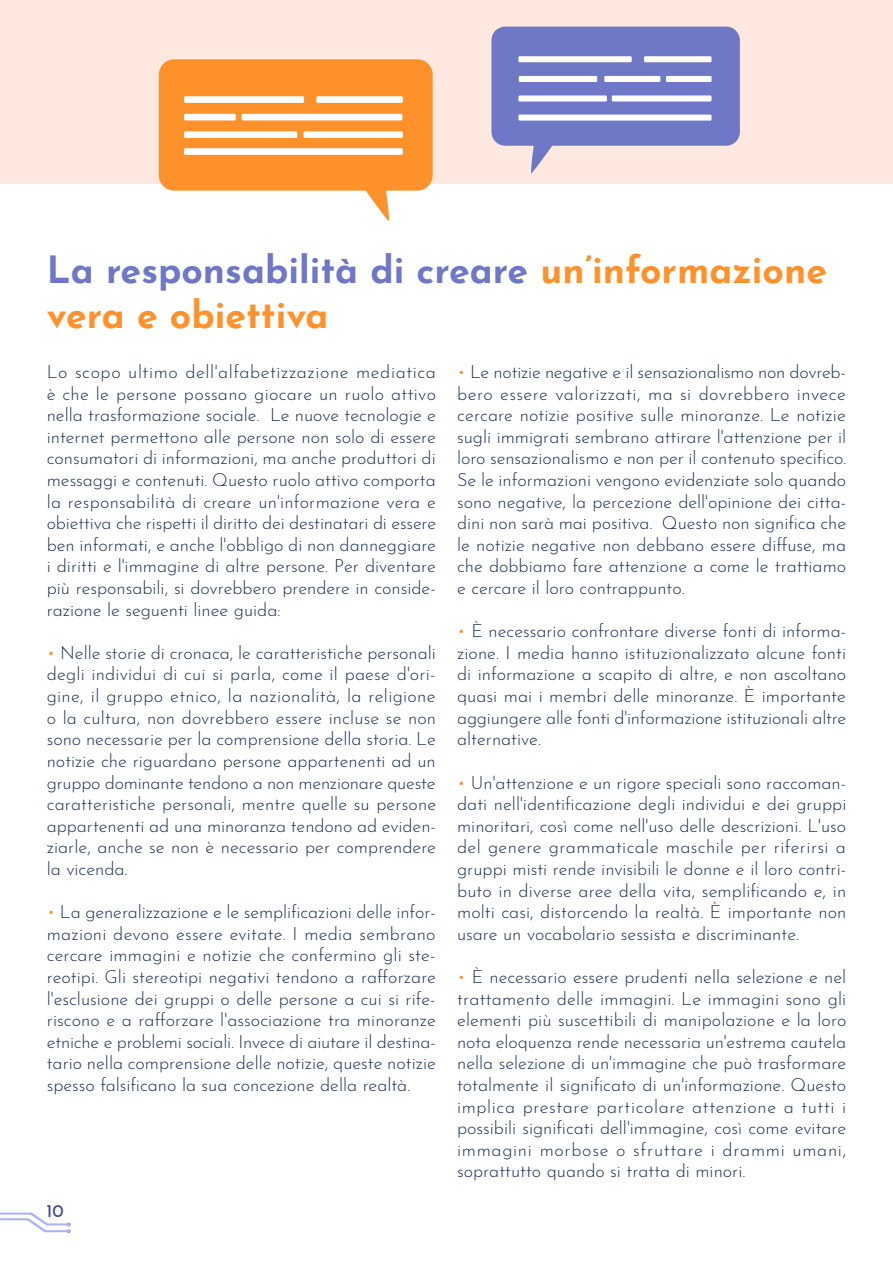
<style>
.page{position:relative;width:893px;height:1263px;background:#fff}
.page>*{position:absolute;margin:0;border:0;box-sizing:border-box;transform-origin:0 0}
.t1{font:700 37.5px/45px "Josefin Sans";color:#ff912b}
.t2{font:300 18px/21.6px "Josefin Sans";color:#1a3052;text-align:justify}
.t3{font:18px "Josefin Sans";color:#40459e}
.s1{color:#6e78c7}
.s2{color:#ff912b}
</style>
<div class="page">
<div style="left:0;top:0;width:893px;height:184px;background:#ffe8e0"></div>
<svg style="left:0;top:1212px;width:71px;height:21px"></svg>
<svg style="left:491px;top:27px;width:249px;height:146px"></svg>
<div style="left:644px;top:56px;width:68px;height:6px;background:#fff"></div>
<div style="left:666px;top:76px;width:46px;height:6px;background:#fff"></div>
<div style="left:604px;top:76px;width:56px;height:6px;background:#fff"></div>
<div style="left:519px;top:76px;width:78px;height:6px;background:#fff"></div>
<div style="left:518px;top:56px;width:114px;height:6px;background:#fff"></div>
<div style="left:518px;top:115px;width:194px;height:6px;background:#fff"></div>
<div style="left:612px;top:95px;width:100px;height:7px;background:#fff"></div>
<div style="left:518px;top:95px;width:89px;height:7px;background:#fff"></div>
<svg style="left:159px;top:59px;width:274px;height:162px"></svg>
<div style="left:184px;top:96px;width:120px;height:7px;background:#fff"></div>
<div style="left:184px;top:114px;width:52px;height:6px;background:#fff"></div>
<div style="left:242px;top:114px;width:160px;height:6px;background:#fff"></div>
<div style="left:316px;top:96px;width:87px;height:7px;background:#fff"></div>
<div style="left:184px;top:148px;width:219px;height:7px;background:#fff"></div>
<div style="left:184px;top:131px;width:113px;height:7px;background:#fff"></div>
<div style="left:304px;top:131px;width:99px;height:7px;background:#fff"></div>
<h1 class="t1" style="left:47px;top:242px;width:782px"><span class="s1">La responsabilità di creare</span> un’informazione vera e obiettiva</h1>
<p class="t2" style="left:47px;top:359px;width:391px">Lo scopo ultimo dell'alfabetizzazione mediatica è che le persone possano giocare un ruolo attivo nella trasformazione sociale. Le nuove tecnologie e internet permettono alle persone non solo di essere consumatori di informazioni, ma anche produttori di messaggi e contenuti. Questo ruolo attivo comporta la responsabilità di creare un'informazione vera e obiettiva che rispetti il diritto dei destinatari di essere ben informati, e anche l'obbligo di non danneggiare i diritti e l'immagine di altre persone. Per diventare più responsabili, si dovrebbero prendere in conside&shy;razione le seguenti linee guida:</p>
<p class="t2" style="left:47px;top:640px;width:391px"><span class="s2">•</span> Nelle storie di cronaca, le caratteristiche personali degli individui di cui si parla, come il paese d'ori&shy;gine, il gruppo etnico, la nazionalità, la religione o la cultura, non dovrebbero essere incluse se non sono necessarie per la comprensione della storia. Le notizie che riguardano persone appartenenti ad un gruppo dominante tendono a non menzionare queste caratteristiche personali, mentre quelle su persone appartenenti ad una minoranza tendono ad eviden&shy;ziarle, anche se non è necessario per comprendere la vicenda.</p>
<p class="t2" style="left:47px;top:899px;width:391px"><span class="s2">•</span> La generalizzazione e le semplificazioni delle infor&shy;mazioni devono essere evitate. I media sembrano cercare immagini e notizie che confermino gli ste&shy;reotipi. Gli stereotipi negativi tendono a rafforzare l'esclusione dei gruppi o delle persone a cui si rife&shy;riscono e a rafforzare l'associazione tra minoranze etniche e problemi sociali. Invece di aiutare il destina&shy;tario nella comprensione delle notizie, queste notizie spesso falsificano la sua concezione della realtà.</p>
<p class="t2" style="left:457px;top:359px;width:391px"><span class="s2">•</span> Le notizie negative e il sensazionalismo non dovreb&shy;bero essere valorizzati, ma si dovrebbero invece cercare notizie positive sulle minoranze. Le notizie sugli immigrati sembrano attirare l'attenzione per il loro sensazionalismo e non per il contenuto specifico.<br>Se le informazioni vengono evidenziate solo quando sono negative, la percezione dell'opinione dei citta&shy;dini non sarà mai positiva. Questo non significa che le notizie negative non debbano essere diffuse, ma che dobbiamo fare attenzione a come le trattiamo e cercare il loro contrappunto.</p>
<p class="t2" style="left:457px;top:618px;width:391px"><span class="s2">•</span> È necessario confrontare diverse fonti di informa&shy;zione. I media hanno istituzionalizzato alcune fonti di informazione a scapito di altre, e non ascoltano quasi mai i membri delle minoranze. È importante aggiungere alle fonti d'informazione istituzionali altre alternative.</p>
<p class="t2" style="left:457px;top:770px;width:391px"><span class="s2">•</span> Un'attenzione e un rigore speciali sono raccoman&shy;dati nell'identificazione degli individui e dei gruppi minoritari, così come nell'uso delle descrizioni. L'uso del genere grammaticale maschile per riferirsi a gruppi misti rende invisibili le donne e il loro contri&shy;buto in diverse aree della vita, semplificando e, in molti casi, distorcendo la realtà. È importante non usare un vocabolario sessista e discriminante.</p>
<p class="t2" style="left:457px;top:964px;width:391px"><span class="s2">•</span> È necessario essere prudenti nella selezione e nel trattamento delle immagini. Le immagini sono gli elementi più suscettibili di manipolazione e la loro nota eloquenza rende necessaria un'estrema cautela nella selezione di un'immagine che può trasformare totalmente il significato di un'informazione. Questo implica prestare particolare attenzione a tutti i possibili significati dell'immagine, così come evitare immagini morbose o sfruttare i drammi umani, soprattutto quando si tratta di minori.</p>
<p class="t3" style="left:46px;top:1195px;width:19px">10</p>
</div>
